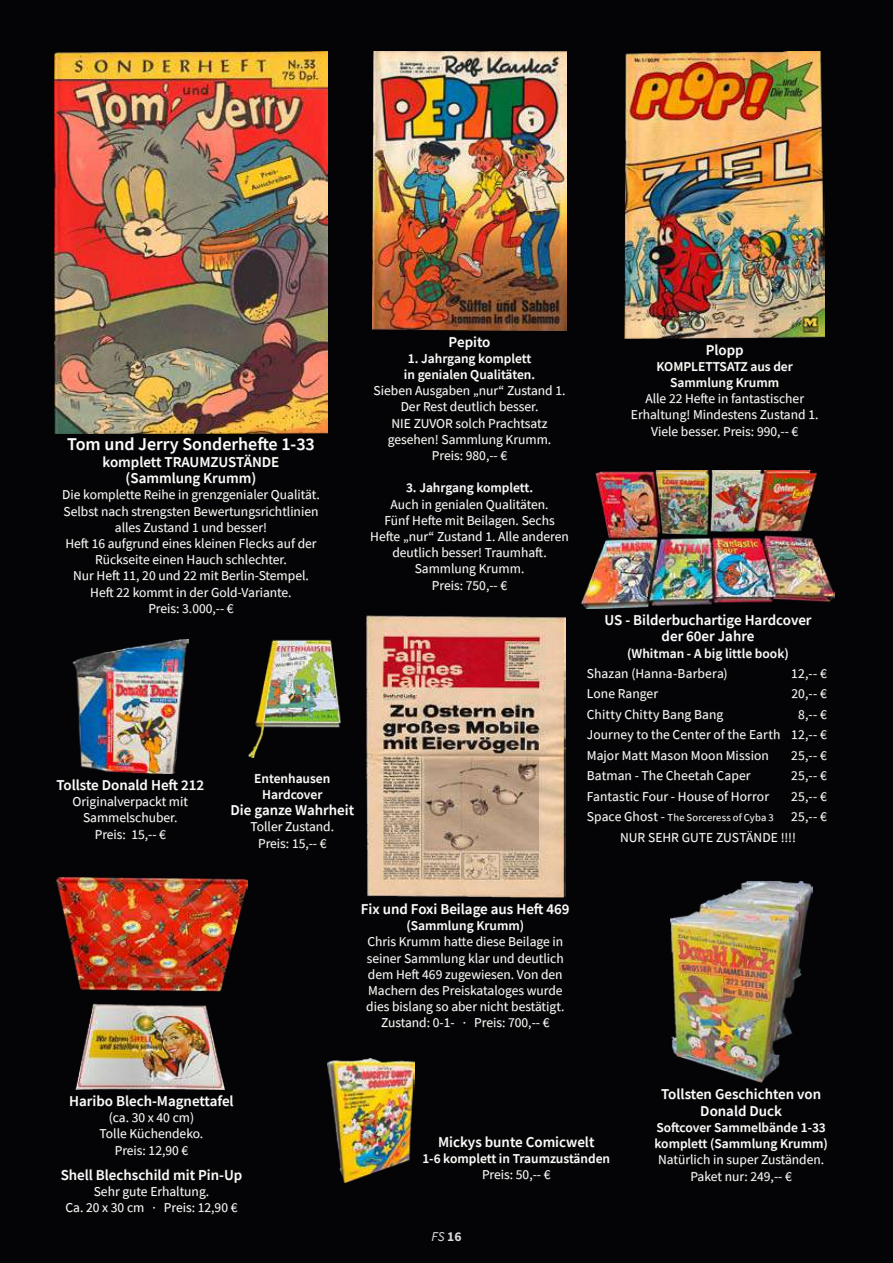
<style>
.page{position:relative;width:893px;height:1263px;background:#040407}
.page>*{position:absolute;margin:0;border:0;box-sizing:border-box;transform-origin:0 0}
.t1{font:600 18px "Source Sans Pro";color:#fff}
.t2{font:600 15px/16.5px "Source Sans Pro";color:#fff;text-align:center}
.t3{font:13.5px/16.2px "Source Sans Pro";color:#fff;text-align:center}
.t4{font:600 13.5px/16.2px "Source Sans Pro";color:#fff}
.t5{font:italic 13.5px "Source Sans Pro";color:#d9dada}
.t6{font:10.5px "Source Sans Pro";letter-spacing:.015em;color:#fff}
.s1{font-size:13.5px}
.s2{font-weight:700;font-style:normal}
</style>
<div class="page">
<img style="left:55px;top:51px;width:272px;height:383px">
<svg style="left:63px;top:437px;width:256px;height:179px"></svg>
<img style="left:372px;top:51px;width:195px;height:279px">
<svg style="left:374px;top:335px;width:191px;height:128px"></svg>
<svg style="left:371px;top:482px;width:197px;height:110px"></svg>
<img style="left:625px;top:51px;width:200px;height:287px">
<svg style="left:632px;top:343px;width:186px;height:95px"></svg>
<img style="left:582px;top:471px;width:252px;height:137px">
<svg style="left:587px;top:614px;width:240px;height:228px"></svg>
<img style="left:366px;top:615px;width:199px;height:282px">
<svg style="left:362px;top:903px;width:207px;height:127px"></svg>
<img style="left:670px;top:881px;width:142px;height:202px">
<svg style="left:655px;top:1088px;width:172px;height:95px"></svg>
<svg style="left:423px;top:1136px;width:187px;height:46px"></svg>
<img style="left:327px;top:1059px;width:87px;height:123px">
<img style="left:56px;top:877px;width:191px;height:212px">
<svg style="left:61px;top:1095px;width:181px;height:120px"></svg>
<img style="left:72px;top:639px;width:116px;height:134px">
<svg style="left:56px;top:779px;width:148px;height:62px"></svg>
<img style="left:248px;top:639px;width:93px;height:118px">
<svg style="left:231px;top:772px;width:123px;height:78px"></svg>
<h1 class="t1" style="left:67px;top:432px;width:249px">Tom und Jerry Sonderhefte 1-33</h1>
<p class="t2" style="left:103px;top:453px;width:178px">komplett TRAUMZUSTÄNDE (Sammlung Krumm)</p>
<p class="t3" style="left:62px;top:487px;width:259px">Die komplette Reihe in grenzgenialer Qualität.<br>Selbst nach strengsten Bewertungsrichtlinien alles Zustand 1 und besser!<br>Heft 16 aufgrund eines kleinen Flecks auf der Rückseite einen Hauch schlechter.<br>Nur Heft 11, 20 und 22 mit Berlin-Stempel.<br>Heft 22 kommt in der Gold-Variante.<br>Preis: 3.000,-- €</p>
<p class="t2" style="left:449px;top:333px;width:43px">Pepito</p>
<p class="t4" style="left:404px;top:350px;width:133px">1. Jahrgang komplett in genialen Qualitäten.</p>
<p class="t3" style="left:374px;top:382px;width:193px">Sieben Ausgaben „nur“ Zustand 1.<br>Der Rest deutlich besser.<br>NIE ZUVOR solch Prachtsatz gesehen! Sammlung Krumm.<br>Preis: 980,-- €</p>
<p class="t4" style="left:406px;top:480px;width:129px">3. Jahrgang komplett.</p>
<p class="t3" style="left:370px;top:496px;width:200px">Auch in genialen Qualitäten.<br>Fünf Hefte mit Beilagen. Sechs<br>Hefte „nur“ Zustand 1. Alle anderen deutlich besser! Traumhaft.<br>Sammlung Krumm.<br>Preis: 750,-- €</p>
<p class="t2" style="left:56px;top:776px;width:149px">Tollste Donald Heft 212</p>
<p class="t3" style="left:73px;top:793px;width:117px">Originalverpackt mit<br>Sammelschuber.<br>Preis: 15,-- €</p>
<p class="t4" style="left:254px;top:770px;width:78px;text-align:center">Entenhausen<br>Hardcover</p>
<p class="t2" style="left:231px;top:802px;width:125px">Die ganze Wahrheit</p>
<p class="t3" style="left:250px;top:819px;width:85px">Toller Zustand.<br>Preis: 15,-- €</p>
<p class="t2" style="left:706px;top:341px;width:39px">Plopp</p>
<p class="t4" style="left:656px;top:358px;width:138px;text-align:center">KOMPLETTSATZ aus der<br>Sammlung Krumm</p>
<p class="t3" style="left:631px;top:390px;width:189px">Alle 22 Hefte in fantastischer<br>Erhaltung! Mindestens Zustand 1.<br>Viele besser. Preis: 990,-- €</p>
<p class="t2" style="left:604px;top:611px;width:209px">US - Bilderbuchartige Hardcover der 60er Jahre</p>
<p class="t4" style="left:627px;top:645px;width:163px">(Whitman - A big little book)</p>
<p class="t3" style="left:587px;top:665px;width:142px">Shazan (Hanna-Barbera)</p>
<p class="t3" style="left:791px;top:665px;width:37px">12,-- €</p>
<p class="t3" style="left:587px;top:686px;width:73px">Lone Ranger</p>
<p class="t3" style="left:791px;top:686px;width:37px">20,-- €</p>
<p class="t3" style="left:587px;top:706px;width:138px">Chitty Chitty Bang Bang</p>
<p class="t3" style="left:587px;top:704px;width:242px;line-height:20.4px;text-align:justify;text-indent:211px">8,-- € Journey to the Center of the Earth 12,-- € Major Matt Mason Moon Mission</p>
<p class="t3" style="left:791px;top:747px;width:37px">25,-- €</p>
<p class="t3" style="left:587px;top:768px;width:165px">Batman - The Cheetah Caper</p>
<p class="t3" style="left:791px;top:768px;width:37px">25,-- €</p>
<p class="t3" style="left:587px;top:788px;width:184px">Fantastic Four - House of Horror</p>
<p class="t3" style="left:791px;top:788px;width:37px">25,-- €</p>
<p class="t6" style="left:587px;top:811px;width:188px"><span class="s1">Space Ghost -</span> The Sorceress of Cyba 3</p>
<p class="t3" style="left:620px;top:806px;width:208px;line-height:20.4px;text-align:left;text-indent:171px">25,-- €<br>NUR SEHR GUTE ZUSTÄNDE !!!!</p>
<p class="t2" style="left:361px;top:900px;width:210px">Fix und Foxi Beilage aus Heft 469</p>
<p class="t4" style="left:406px;top:917px;width:119px">(Sammlung Krumm)</p>
<p class="t3" style="left:366px;top:934px;width:200px">Chris Krumm hatte diese Beilage in seiner Sammlung klar und deutlich dem Heft 469 zugewiesen. Von den Machern des Preiskataloges wurde dies bislang so aber nicht bestätigt.<br>Zustand: 0-1- · Preis: 700,-- €</p>
<p class="t2" style="left:69px;top:1092px;width:166px">Haribo Blech-Magnettafel</p>
<p class="t3" style="left:100px;top:1109px;width:105px">(ca. 30 x 40 cm)<br>Tolle Küchendeko.<br>Preis: 12,90 €</p>
<p class="t2" style="left:61px;top:1166px;width:183px">Shell Blechschild mit Pin-Up</p>
<p class="t3" style="left:65px;top:1183px;width:173px">Sehr gute Erhaltung.<br>Ca. 20 x 30 cm · Preis: 12,90 €</p>
<p class="t2" style="left:438px;top:1133px;width:158px">Mickys bunte Comicwelt</p>
<p class="t4" style="left:422px;top:1150px;width:189px">1-6 komplett in Traumzuständen</p>
<p class="t3" style="left:482px;top:1166px;width:70px">Preis: 50,-- €</p>
<p class="t5" style="left:431px;top:1227px;width:31px">FS <span class="s2">16</span></p>
<p class="t2" style="left:661px;top:1086px;width:162px">Tollsten Geschichten von<br>Donald Duck</p>
<p class="t4" style="left:654px;top:1119px;width:175px">Softcover Sammelbände 1-33 komplett (Sammlung Krumm)</p>
<p class="t3" style="left:658px;top:1152px;width:167px">Natürlich in super Zuständen.<br>Paket nur: 249,-- €</p>
</div>
